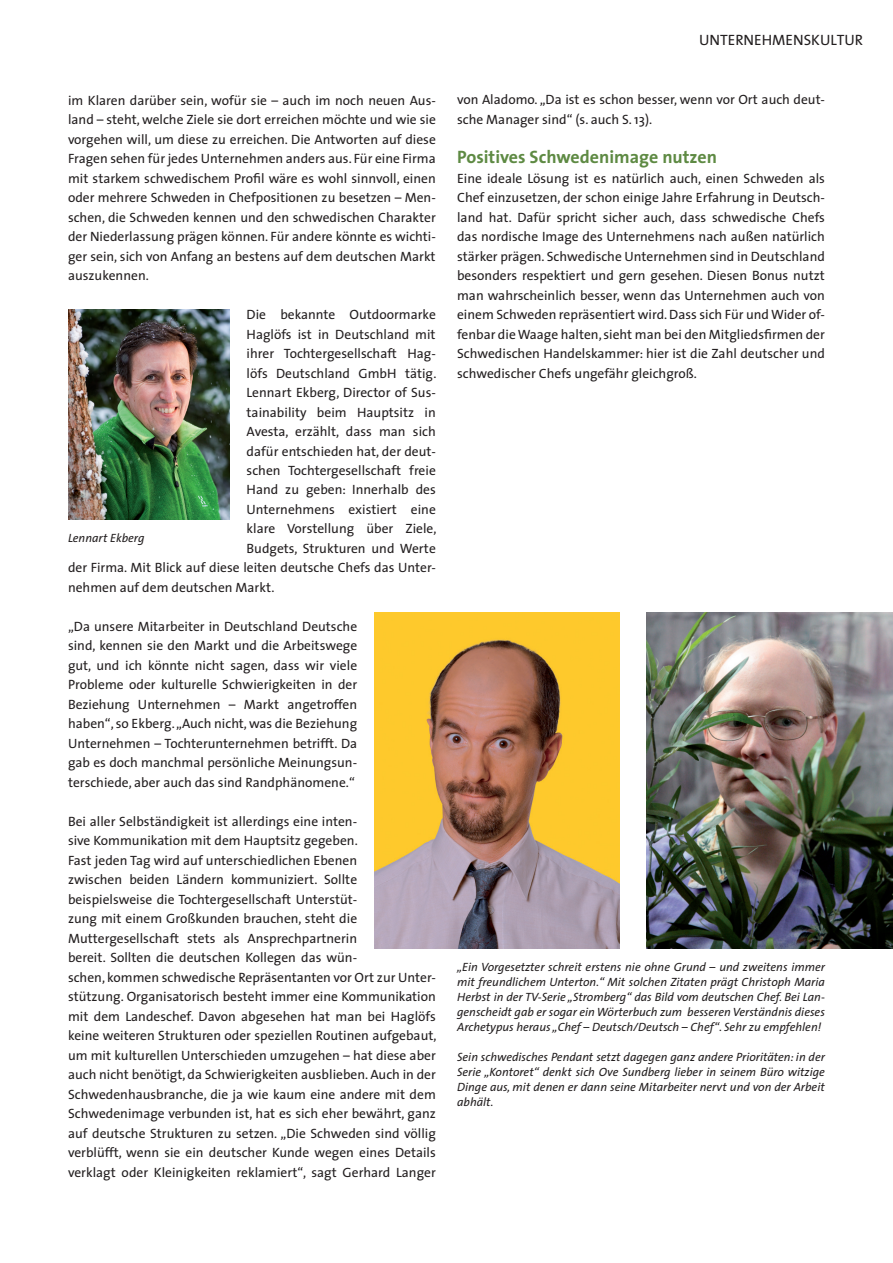
<style>
.page{position:relative;width:893px;height:1263px;background:#fff}
.page>*{position:absolute;margin:0;border:0;box-sizing:border-box;transform-origin:0 0}
.t1{font:700 18px "The Sans";color:#5e8a43}
.t2{font:15px "The Sans";color:#231f20}
.t3{font:13.5px/19.5px "The Sans";color:#231f20;text-align:justify}
.t4{font:italic 12px/15px "The Sans";color:#231f20;text-align:justify}
</style>
<div class="page">
<img style="left:68px;top:309px;width:162px;height:211px">
<img style="left:647px;top:612px;width:245px;height:336px">
<img style="left:374px;top:612px;width:246px;height:336px">
<p class="t3" style="left:68px;top:90px;width:369px">im Klaren darüber sein, wofür sie – auch im noch neuen Aus&shy;land – steht, welche Ziele sie dort erreichen möchte und wie sie vorgehen will, um diese zu erreichen. Die Antworten auf diese Fragen sehen für jedes Unternehmen anders aus. Für eine Firma mit starkem schwedischem Profil wäre es wohl sinnvoll, einen oder mehrere Schweden in Chefpositionen zu besetzen – Men&shy;schen, die Schweden kennen und den schwedischen Charakter der Niederlassung prägen können. Für andere könnte es wichti&shy;ger sein, sich von Anfang an bestens auf dem deutschen Markt auszukennen.</p>
<p class="t3" style="left:247px;top:304px;width:191px">Die bekannte Outdoormarke</p>
<p class="t3" style="left:247px;top:324px;width:191px">Haglöfs ist in Deutschland mit</p>
<p class="t3" style="left:247px;top:343px;width:191px">ihrer Tochtergesellschaft Hag-</p>
<p class="t3" style="left:247px;top:363px;width:191px">löfs Deutschland GmbH tätig.</p>
<p class="t3" style="left:247px;top:382px;width:191px">Lennart Ekberg, Director of Sus-</p>
<p class="t3" style="left:247px;top:402px;width:191px">tainability beim Hauptsitz in</p>
<p class="t3" style="left:247px;top:421px;width:191px">Avesta, erzählt, dass man sich</p>
<p class="t3" style="left:247px;top:441px;width:191px">dafür entschieden hat, der deut-</p>
<p class="t3" style="left:247px;top:460px;width:191px">schen Tochtergesellschaft freie</p>
<p class="t3" style="left:247px;top:480px;width:191px">Hand zu geben: Innerhalb des</p>
<p class="t3" style="left:247px;top:499px;width:191px">Unternehmens existiert eine</p>
<p class="t3" style="left:247px;top:519px;width:191px">klare Vorstellung über Ziele,</p>
<p class="t3" style="left:247px;top:538px;width:191px">Budgets, Strukturen und Werte</p>
<p class="t3" style="left:68px;top:558px;width:369px">der Firma. Mit Blick auf diese leiten deutsche Chefs das Unter-</p>
<p class="t3" style="left:68px;top:577px;width:208px">nehmen auf dem deutschen Markt.</p>
<p class="t3" style="left:68px;top:616px;width:291px">„Da unsere Mitarbeiter in Deutschland Deutsche sind, kennen sie den Markt und die Arbeitswege gut, und ich könnte nicht sagen, dass wir viele Probleme oder kulturelle Schwierigkeiten in der Beziehung Unternehmen – Markt angetroffen haben“, so Ekberg. „Auch nicht, was die Beziehung Unternehmen – Tochterunternehmen betrifft. Da gab es doch manchmal persönliche Meinungsun&shy;terschiede, aber auch das sind Randphänomene.“</p>
<p class="t3" style="left:68px;top:811px;width:370px;text-align:left">Bei aller Selbständigkeit ist allerdings eine inten-<br>sive Kommunikation mit dem Hauptsitz gegeben.<br>Fast jeden Tag wird auf unterschiedlichen Ebenen<br>zwischen beiden Ländern kommuniziert. Sollte beispielsweise die Tochtergesellschaft Unterstüt-<br>zung mit einem Großkunden brauchen, steht die Muttergesellschaft stets als Ansprechpartnerin<br>bereit. Sollten die deutschen Kollegen das wün-<br>schen, kommen schwedische Repräsentanten vor Ort zur Unter&shy;stützung. Organisatorisch besteht immer eine Kommunikation mit dem Landeschef. Davon abgesehen hat man bei Haglöfs keine weiteren Strukturen oder speziellen Routinen aufgebaut, um mit kulturellen Unterschieden umzugehen – hat diese aber auch nicht benötigt, da Schwierigkeiten ausblieben. Auch in der Schwedenhausbranche, die ja wie kaum eine andere mit dem Schwedenimage verbunden ist, hat es sich eher bewährt, ganz auf deutsche Strukturen zu setzen. „Die Schweden sind völlig verblüfft, wenn sie ein deutscher Kunde wegen eines Details verklagt oder Kleinigkeiten reklamiert“, sagt Gerhard Langer</p>
<p class="t4" style="left:68px;top:530px;width:78px">Lennart Ekberg</p>
<p class="t2" style="left:699px;top:27px;width:166px">UNTERNEHMENSKULTUR</p>
<p class="t3" style="left:457px;top:90px;width:369px">von Aladomo. „Da ist es schon besser, wenn vor Ort auch deut&shy;sche Manager sind“ (s. auch S. 13).</p>
<h1 class="t1" style="left:457px;top:142px;width:262px">Positives Schwedenimage nutzen</h1>
<p class="t3" style="left:457px;top:168px;width:369px">Eine ideale Lösung ist es natürlich auch, einen Schweden als Chef einzusetzen, der schon einige Jahre Erfahrung in Deutsch&shy;land hat. Dafür spricht sicher auch, dass schwedische Chefs das nordische Image des Unternehmens nach außen natürlich stärker prägen. Schwedische Unternehmen sind in Deutschland besonders respektiert und gern gesehen. Diesen Bonus nutzt man wahrscheinlich besser, wenn das Unternehmen auch von einem Schweden repräsentiert wird. Dass sich Für und Wider of&shy;fenbar die Waage halten, sieht man bei den Mitgliedsfirmen der Schwedischen Handelskammer: hier ist die Zahl deutscher und schwedischer Chefs ungefähr gleichgroß.</p>
<p class="t4" style="left:457px;top:959px;width:369px">„Ein Vorgesetzter schreit erstens nie ohne Grund – und zweitens immer mit freundlichem Unterton.“ Mit solchen Zitaten prägt Christoph Maria Herbst in der TV-Serie „Stromberg“ das Bild vom deutschen Chef. Bei Lan&shy;genscheidt gab er sogar ein Wörterbuch zum besseren Verständnis dieses Archetypus heraus „Chef – Deutsch/Deutsch – Chef“. Sehr zu empfehlen!</p>
<p class="t4" style="left:457px;top:1049px;width:369px">Sein schwedisches Pendant setzt dagegen ganz andere Prioritäten: in der Serie „Kontoret“ denkt sich Ove Sundberg lieber in seinem Büro witzige Dinge aus, mit denen er dann seine Mitarbeiter nervt und von der Arbeit abhält.</p>
</div>
